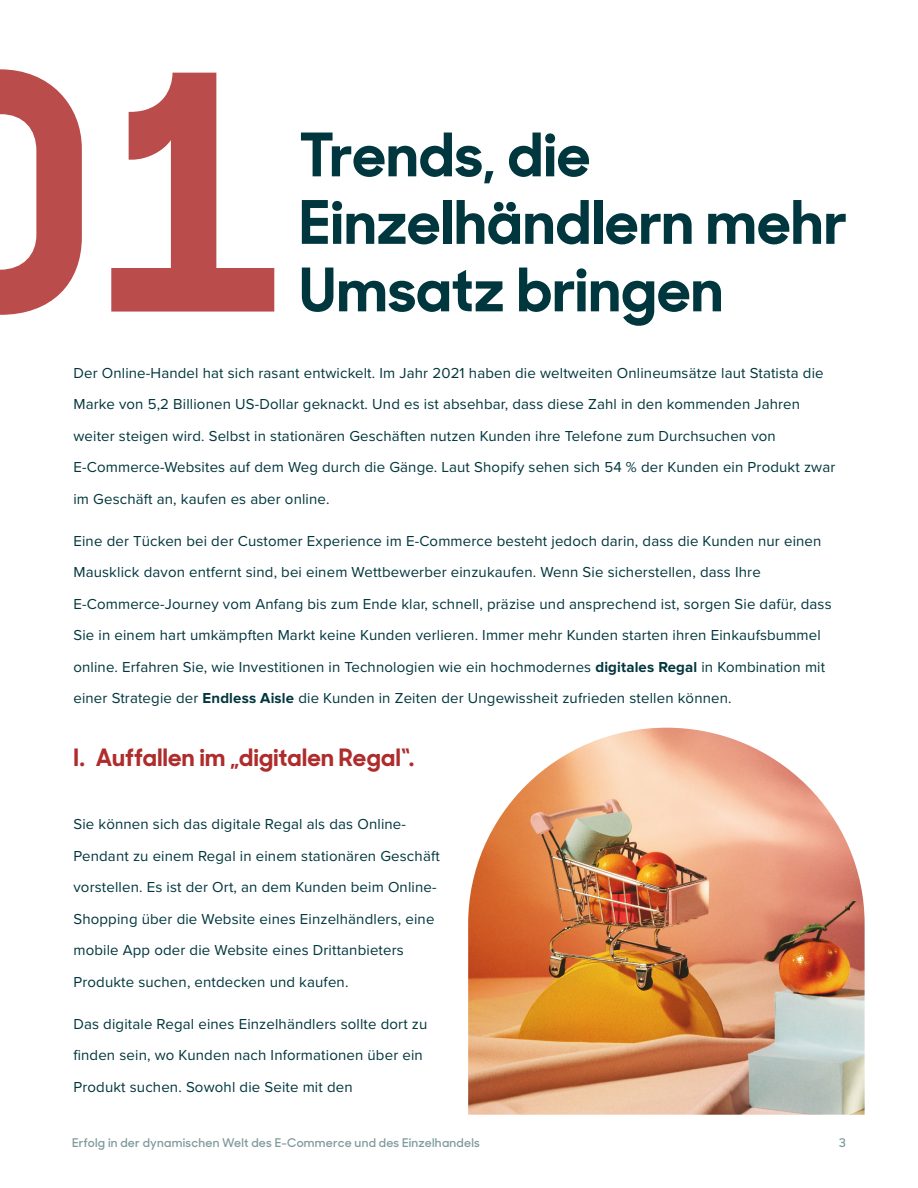
<style>
.page{position:relative;width:918px;height:1188px;background:#fff}
.page>*{position:absolute;margin:0;border:0;box-sizing:border-box;transform-origin:0 0}
.t1{font:700 327.3px "Sharp Sans No 1";color:#bb4c4c}
.t2{font:700 60px/67.5px "Sharp Sans No 1";letter-spacing:.01em;color:#00363d}
.t3{font:700 24px "Sharp Sans No 1";letter-spacing:.015em;color:#af2c2c}
.t4{font:15px/31.5px "Proxima Nova";letter-spacing:.01em;color:#00363d}
.t5{font:600 12px "Sharp Sans No 1";letter-spacing:.02em;color:#809b9e}
.s1{font-weight:700}
</style>
<div class="page">
<img style="left:468px;top:728px;width:397px;height:387px">
<h1 class="t1" style="left:-96px;top:-78px;width:386px">01</h1>
<h2 class="t2" style="left:299px;top:115px;width:549px">Trends, die<br>Einzelhändlern mehr<br>Umsatz bringen</h2>
<p class="t4" style="left:73px;top:357px;width:763px">Der Online-Handel hat sich rasant entwickelt. Im Jahr 2021 haben die weltweiten Onlineumsätze laut Statista die Marke von 5,2 Billionen US-Dollar geknackt. Und es ist absehbar, dass diese Zahl in den kommenden Jahren weiter steigen wird. Selbst in stationären Geschäften nutzen Kunden ihre Telefone zum Durchsuchen von E-Commerce-Websites auf dem Weg durch die Gänge. Laut Shopify sehen sich 54 % der Kunden ein Produkt zwar im Geschäft an, kaufen es aber online.</p>
<p class="t4" style="left:73px;top:525px;width:760px">Eine der Tücken bei der Customer Experience im E-Commerce besteht jedoch darin, dass die Kunden nur einen Mausklick davon entfernt sind, bei einem Wettbewerber einzukaufen. Wenn Sie sicherstellen, dass Ihre E-Commerce-Journey vom Anfang bis zum Ende klar, schnell, präzise und ansprechend ist, sorgen Sie dafür, dass Sie in einem hart umkämpften Markt keine Kunden verlieren. Immer mehr Kunden starten ihren Einkaufsbummel online. Erfahren Sie, wie Investitionen in Technologien wie ein hochmodernes <span class="s1">digitales Regal</span> in Kombination mit einer Strategie der <span class="s1">Endless Aisle</span> die Kunden in Zeiten der Ungewissheit zufrieden stellen können.</p>
<h3 class="t3" style="left:73px;top:738px;width:342px">I. Auffallen im „digitalen Regal“.</h3>
<p class="t4" style="left:73px;top:808px;width:368px">Sie können sich das digitale Regal als das Online-Pendant zu einem Regal in einem stationären Geschäft vorstellen. Es ist der Ort, an dem Kunden beim Online-Shopping über die Website eines Einzelhändlers, eine mobile App oder die Website eines Drittanbieters Produkte suchen, entdecken und kaufen.</p>
<p class="t4" style="left:73px;top:1008px;width:356px">Das digitale Regal eines Einzelhändlers sollte dort zu finden sein, wo Kunden nach Informationen über ein<br>Produkt suchen. Sowohl die Seite mit den</p>
<p class="t5" style="left:72px;top:1133px;width:409px">Erfolg in der dynamischen Welt des E-Commerce und des Einzelhandels</p>
<p class="t5" style="left:839px;top:1133px;width:9px">3</p>
</div>
